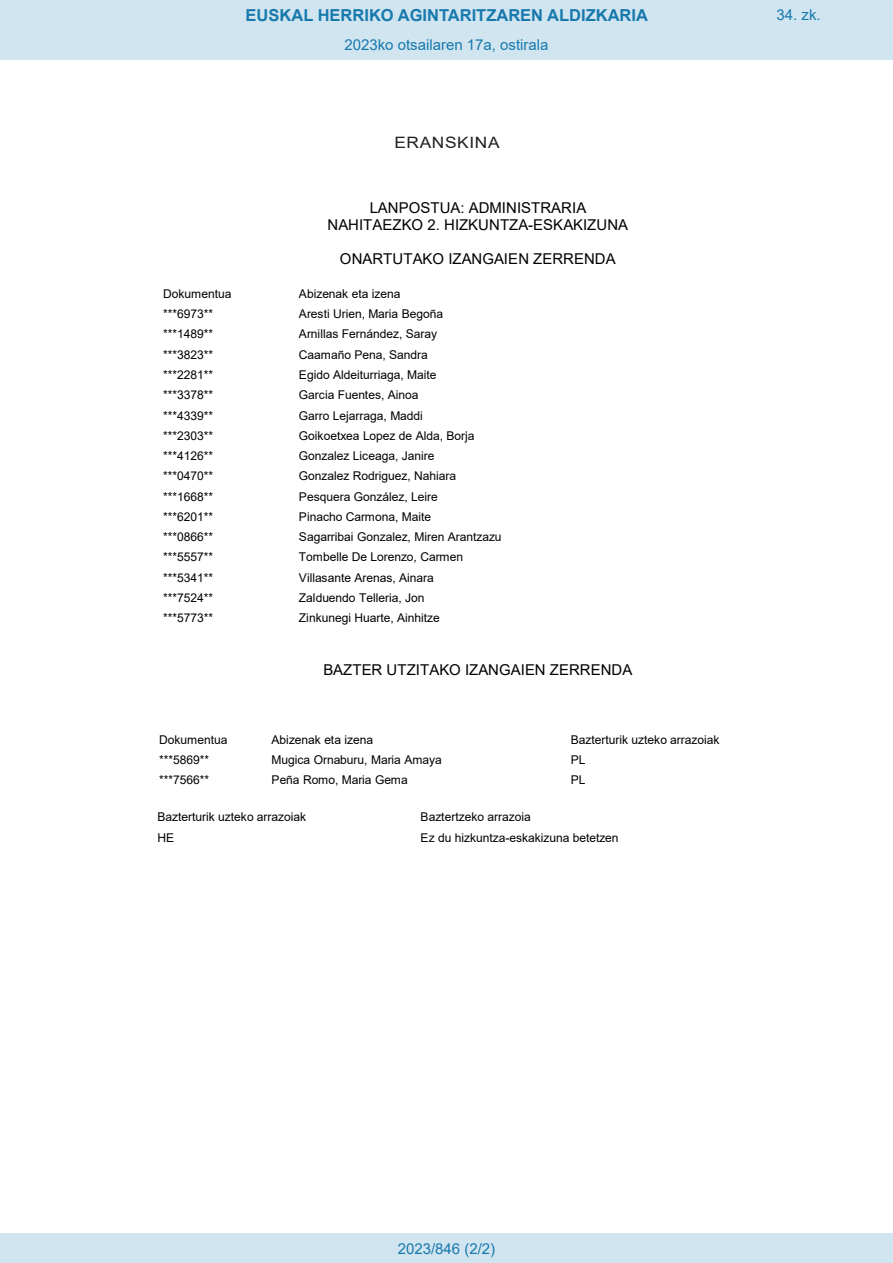
<style>
.page{position:relative;width:893px;height:1263px;background:#fff}
.page>*{position:absolute;margin:0;border:0;box-sizing:border-box;transform-origin:0 0}
.t1{font:700 16.5px "Arial";color:#1879ad}
.BOPVClave{font:15.6px "Arial";letter-spacing:.035em;color:#231f20;scale:1.11 1}
.t2{font:15px/17.1px "Arial";color:#000;text-align:center}
.Paginacion_Centro{font:15px "Arial";color:#1879ad}
.t3{font:12px "Arial";letter-spacing:-.005em;color:#000}
</style>
<div class="page">
<div style="left:0;top:0;width:893px;height:60px;background:#d0e5f0"></div>
<div style="left:0;top:1233px;width:893px;height:30px;background:#d0e5f0"></div>
<h1 class="t1" style="left:246px;top:3px;width:404px">EUSKAL HERRIKO AGINTARITZAREN ALDIZKARIA</h1>
<p class="Paginacion_Centro" style="left:344px;top:35px;width:206px">2023ko otsailaren 17a, ostirala</p>
<p class="BOPVClave" style="left:394px;top:132px;width:96px">ERANSKINA</p>
<p class="t2" style="left:328px;top:199px;width:302px">LANPOSTUA: ADMINISTRARIA<br>NAHITAEZKO 2. HIZKUNTZA-ESKAKIZUNA</p>
<p class="t2" style="left:340px;top:250px;width:277px">ONARTUTAKO IZANGAIEN ZERRENDA</p>
<p class="t3" style="left:163px;top:285px;width:70px">Dokumentua</p>
<p class="t3" style="left:299px;top:285px;width:103px">Abizenak eta izena</p>
<p class="t3" style="left:163px;top:306px;width:52px">***6973**</p>
<p class="t3" style="left:299px;top:306px;width:146px">Aresti Urien, Maria Begoña</p>
<p class="t3" style="left:163px;top:326px;width:52px">***1489**</p>
<p class="t3" style="left:299px;top:326px;width:140px">Arnillas Fernández, Saray</p>
<p class="t3" style="left:163px;top:346px;width:52px">***3823**</p>
<p class="t3" style="left:299px;top:346px;width:130px">Caamaño Pena, Sandra</p>
<p class="t3" style="left:163px;top:366px;width:52px">***2281**</p>
<p class="t3" style="left:299px;top:366px;width:139px">Egido Aldeiturriaga, Maite</p>
<p class="t3" style="left:163px;top:387px;width:52px">***3378**</p>
<p class="t3" style="left:299px;top:387px;width:121px">Garcia Fuentes, Ainoa</p>
<p class="t3" style="left:163px;top:407px;width:52px">***4339**</p>
<p class="t3" style="left:299px;top:407px;width:125px">Garro Lejarraga, Maddi</p>
<p class="t3" style="left:163px;top:427px;width:52px">***2303**</p>
<p class="t3" style="left:299px;top:427px;width:177px">Goikoetxea Lopez de Alda, Borja</p>
<p class="t3" style="left:163px;top:448px;width:52px">***4126**</p>
<p class="t3" style="left:299px;top:448px;width:137px">Gonzalez Liceaga, Janire</p>
<p class="t3" style="left:163px;top:468px;width:52px">***0470**</p>
<p class="t3" style="left:299px;top:468px;width:159px">Gonzalez Rodriguez, Nahiara</p>
<p class="t3" style="left:163px;top:488px;width:52px">***1668**</p>
<p class="t3" style="left:299px;top:488px;width:140px">Pesquera González, Leire</p>
<p class="t3" style="left:163px;top:508px;width:52px">***6201**</p>
<p class="t3" style="left:299px;top:508px;width:134px">Pinacho Carmona, Maite</p>
<p class="t3" style="left:163px;top:529px;width:52px">***0866**</p>
<p class="t3" style="left:299px;top:529px;width:204px">Sagarribai Gonzalez, Miren Arantzazu</p>
<p class="t3" style="left:163px;top:549px;width:52px">***5557**</p>
<p class="t3" style="left:299px;top:549px;width:166px">Tombelle De Lorenzo, Carmen</p>
<p class="t3" style="left:163px;top:569px;width:52px">***5341**</p>
<p class="t3" style="left:299px;top:569px;width:136px">Villasante Arenas, Ainara</p>
<p class="t3" style="left:163px;top:589px;width:52px">***7524**</p>
<p class="t3" style="left:299px;top:589px;width:127px">Zalduendo Telleria, Jon</p>
<p class="t3" style="left:163px;top:610px;width:52px">***5773**</p>
<p class="t3" style="left:299px;top:610px;width:142px">Zinkunegi Huarte, Ainhitze</p>
<p class="t2" style="left:323px;top:661px;width:311px">BAZTER UTZITAKO IZANGAIEN ZERRENDA</p>
<p class="t3" style="left:159px;top:731px;width:70px">Dokumentua</p>
<p class="t3" style="left:272px;top:731px;width:103px">Abizenak eta izena</p>
<p class="t3" style="left:571px;top:731px;width:150px">Bazterturik uzteko arrazoiak</p>
<p class="t3" style="left:159px;top:751px;width:52px">***5869**</p>
<p class="t3" style="left:272px;top:751px;width:172px">Mugica Ornaburu, Maria Amaya</p>
<p class="t3" style="left:571px;top:751px;width:16px">PL</p>
<p class="t3" style="left:159px;top:771px;width:52px">***7566**</p>
<p class="t3" style="left:272px;top:771px;width:138px">Peña Romo, Maria Gema</p>
<p class="t3" style="left:571px;top:771px;width:16px">PL</p>
<p class="t3" style="left:157px;top:809px;width:150px">Bazterturik uzteko arrazoiak</p>
<p class="t3" style="left:421px;top:809px;width:112px">Baztertzeko arrazoia</p>
<p class="t3" style="left:157px;top:829px;width:18px">HE</p>
<p class="t3" style="left:421px;top:829px;width:200px">Ez du hizkuntza-eskakizuna betetzen</p>
<p class="Paginacion_Centro" style="left:776px;top:5px;width:46px">34. zk.</p>
<p class="Paginacion_Centro" style="left:398px;top:1238px;width:99px">2023/846 (2/2)</p>
</div>
